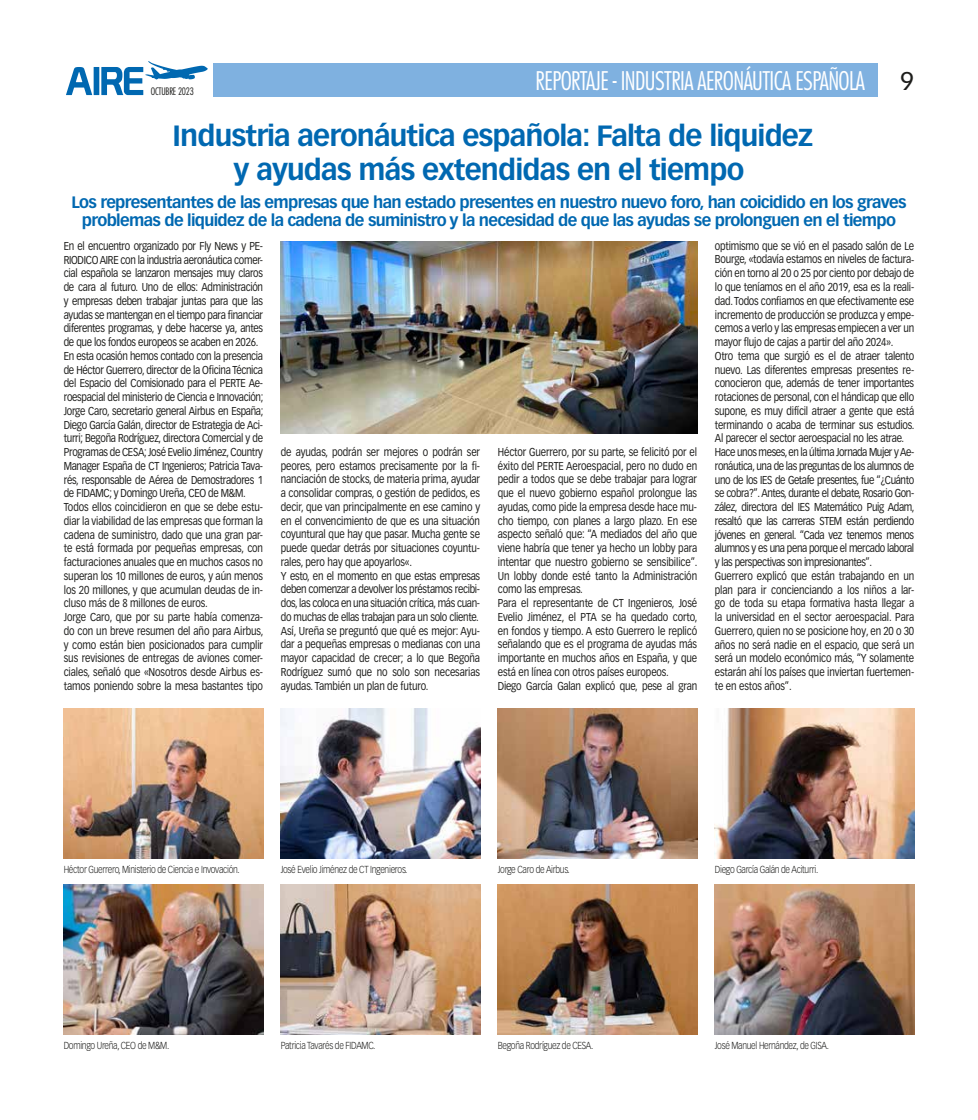
<style>
.page{position:relative;width:978px;height:1120px;background:#fff}
.page>*{position:absolute;margin:0;border:0;box-sizing:border-box;transform-origin:0 0}
.t1{font:700 28.75px/33.8px "Vectora LT Pro";letter-spacing:-.03em;color:#0068b1;text-align:center}
.t2{font:300 condensed 25px "Futura Std";letter-spacing:-.025em;color:#fff}
.t3{font:25px "Vectora LT Pro";color:#1d1d1b}
.t4{font:700 16.25px/17.5px "Vectora LT Pro";letter-spacing:-.04em;color:#0068b1;text-align:center}
.t5{font:11.25px/13.8px "Vectora LT Pro";letter-spacing:-.02em;color:#1d1d1b;scale:.85 1}
.t6{font:300 10px "Vectora LT Pro";letter-spacing:-.035em;color:#1d1d1b;scale:.85 1}
.t7{font:300 condensed 10px "Futura Std";letter-spacing:-.02em;color:#1d1d1b}
</style>
<div class="page">
<svg style="left:66px;top:61px;width:142px;height:34px"></svg>
<div style="left:213px;top:64px;width:665px;height:33px;background:#7fb1e0"></div>
<img style="left:281px;top:709px;width:199px;height:149px">
<img style="left:64px;top:709px;width:199px;height:149px">
<img style="left:715px;top:709px;width:199px;height:149px">
<img style="left:498px;top:709px;width:199px;height:149px">
<img style="left:281px;top:884px;width:199px;height:150px">
<img style="left:64px;top:884px;width:199px;height:150px">
<img style="left:715px;top:884px;width:199px;height:150px">
<img style="left:498px;top:884px;width:199px;height:150px">
<img style="left:281px;top:241px;width:416px;height:192px">
<h2 class="t2" style="left:536px;top:66px;width:331px">REPORTAJE - INDUSTRIA AERONÁUTICA ESPAÑOLA</h2>
<h2 class="t3" style="left:900px;top:66px;width:15px">9</h2>
<h1 class="t1" style="left:173px;top:119px;width:642px">Industria aeronáutica española: Falta de liquidez y ayudas más extendidas en el tiempo</h1>
<h3 class="t4" style="left:71px;top:194px;width:837px">Los representantes de las empresas que han estado presentes en nuestro nuevo foro, han coicidido en los graves problemas de liquidez de la cadena de suministro y la necesidad de que las ayudas se prolonguen en el tiempo</h3>
<p class="t5" style="left:64px;top:239px;width:236px">En el encuentro organizado por Fly News y PE-RIODICO AIRE con la industria aeronáutica comer&shy;cial española se lanzaron mensajes muy claros de cara al futuro. Uno de ellos: Administración y empresas deben trabajar juntas para que las ayudas se mantengan en el tiempo para fi nanciar diferentes programas, y debe hacerse ya, antes de que los fondos europeos se acaben en 2026.<br>En esta ocasión hemos contado con la presencia de Héctor Guerrero, director de la Oficina Técnica del Espacio del Comisionado para el PERTE Ae&shy;roespacial del ministerio de Ciencia e Innovación; Jorge Caro, secretario general Airbus en España; Diego García Galán, director de Estrategia de Aci&shy;turri; Begoña Rodríguez, directora Comercial y de Programas de CESA; José Evelio Jiménez, Country Manager España de CT Ingenieros; Patricia Tava&shy;rés, responsable de Aérea de Demostradores 1 de FIDAMC; y Domingo Ureña, CEO de M&amp;M.<br>Todos ellos coincidieron en que se debe estu&shy;diar la viabilidad de las empresas que forman la cadena de suministro, dado que una gran par&shy;te está formada por pequeñas empresas, con facturaciones anuales que en muchos casos no superan los 10 millones de euros, y aún menos los 20 millones, y que acumulan deudas de in&shy;cluso más de 8 millones de euros.<br>Jorge Caro, que por su parte había comenza&shy;do con un breve resumen del año para Airbus, y como están bien posicionados para cumplir sus revisiones de entregas de aviones comer&shy;ciales, señaló que «Nosotros desde Airbus es&shy;tamos poniendo sobre la mesa bastantes tipo</p>
<p class="t7" style="left:151px;top:85px;width:45px">OCTUBRE 2023</p>
<p class="t5" style="left:715px;top:239px;width:236px">optimismo que se vió en el pasado salón de Le Bourge, «todavía estamos en niveles de factura&shy;ción en torno al 20 o 25 por ciento por debajo de lo que teníamos en el año 2019, esa es la reali&shy;dad. Todos confiamos en que efectivamente ese incremento de producción se produzca y empe&shy;cemos a verlo y las empresas empiecen a ver un mayor flujo de cajas a partir del año 2024».<br>Otro tema que surgió es el de atraer talento nuevo. Las diferentes empresas presentes re&shy;conocieron que, además de tener importantes rotaciones de personal, con el hándicap que ello supone, es muy difícil atraer a gente que está terminando o acaba de terminar sus estudios.<br>Al parecer el sector aeroespacial no les atrae.<br>Hace unos meses, en la última Jornada Mujer y Ae&shy;ronáutica, una de las preguntas de los alumnos de uno de los IES de Getafe presentes, fue “¿Cuánto se cobra?”. Antes, durante el debate, Rosario Gon&shy;zález, directora del IES Matemático Puig Adam, resaltó que las carreras STEM están perdiendo jóvenes en general. “Cada vez tenemos menos alumnos y es una pena porque el mercado laboral y las perspectivas son impresionantes”.<br>Guerrero explicó que están trabajando en un plan para ir concienciando a los niños a lar&shy;go de toda su etapa formativa hasta llegar a la universidad en el sector aeroespacial. Para Guerrero, quien no se posicione hoy, en 20 o 30 años no será nadie en el espacio, que será un será un modelo económico más, “Y solamente estarán ahí los países que inviertan fuertemen&shy;te en estos años”.</p>
<p class="t5" style="left:281px;top:445px;width:236px">de ayudas, podrán ser mejores o podrán ser peores, pero estamos precisamente por la fi - nanciación de stocks, de materia prima, ayudar a consolidar compras, o gestión de pedidos, es decir, que van principalmente en ese camino y en el convencimiento de que es una situación coyuntural que hay que pasar. Mucha gente se puede quedar detrás por situaciones coyuntu&shy;rales, pero hay que apoyarlos«.<br>Y esto, en el momento en que estas empresas deben comenzar a devolver los préstamos recibi&shy;dos, las coloca en una situación crítica, más cuan&shy;do muchas de ellas trabajan para un solo cliente.<br>Así, Ureña se preguntó que qué es mejor: Ayu&shy;dar a pequeñas empresas o medianas con una mayor capacidad de crecer; a lo que Begoña Rodríguez sumó que no solo son necesarias ayudas. También un plan de futuro.</p>
<p class="t5" style="left:498px;top:445px;width:236px">Héctor Guerrero, por su parte, se felicitó por el éxito del PERTE Aeroespacial, pero no dudo en pedir a todos que se debe trabajar para lograr que el nuevo gobierno español prolongue las ayudas, como pide la empresa desde hace mu&shy;cho tiempo, con planes a largo plazo. En ese aspecto señaló que: “A mediados del año que viene habría que tener ya hecho un lobby para intentar que nuestro gobierno se sensibilice”.<br>Un lobby donde esté tanto la Administración como las empresas.<br>Para el representante de CT Ingenieros, José Evelio Jiménez, el PTA se ha quedado corto, en fondos y tiempo. A esto Guerrero le replicó señalando que es el programa de ayudas más importante en muchos años en España, y que está en línea con otros países europeos.<br>Diego García Galan explicó que, pese al gran</p>
<p class="t6" style="left:64px;top:864px;width:209px">Héctor Guerrero, Ministerio de Ciencia e Invovación.</p>
<p class="t6" style="left:281px;top:864px;width:150px">José Evelio Jiménez de CT Ingenieros.</p>
<p class="t6" style="left:498px;top:864px;width:86px">Jorge Caro de Airbus.</p>
<p class="t6" style="left:715px;top:864px;width:123px">Diego García Galán de Aciturri.</p>
<p class="t6" style="left:64px;top:1039px;width:126px">Domingo Ureña, CEO de M&amp;M.</p>
<p class="t6" style="left:281px;top:1039px;width:113px">Patricia Tavarés de FIDAMC.</p>
<p class="t6" style="left:498px;top:1039px;width:114px">Begoña Rodríguez de CESA.</p>
<p class="t6" style="left:715px;top:1039px;width:136px">José Manuel Hernández, de GISA.</p>
</div>
